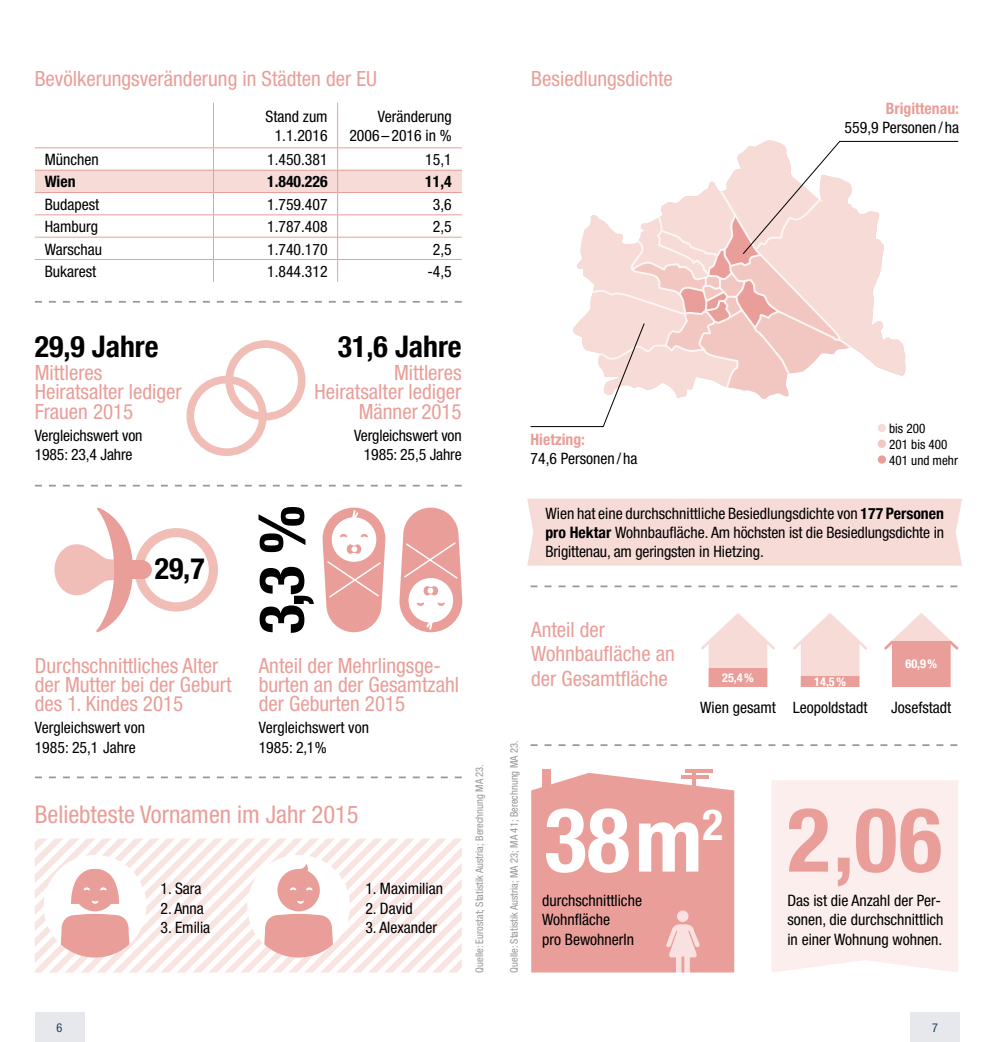
<style>
.page{position:relative;width:993px;height:1042px;background:#fff}
.page>*{position:absolute;margin:0;border:0;box-sizing:border-box;transform-origin:0 0}
.t1{font:700 condensed 89.25px "Helvetica Neue";color:#fff}
.t2{font:700 condensed 89.25px "Helvetica Neue";color:#e99e99}
.t3{font:700 condensed 62.3px "Helvetica Neue";color:#000}
.t4{font:700 condensed 29.75px "Helvetica Neue";color:#000}
.t5{font:condensed 24.5px "Helvetica Neue";color:#e99e99}
.t6{font:condensed 21px/19.2px "Helvetica Neue";color:#e99e99}
.t7{font:condensed 15.75px/19.2px "Helvetica Neue";color:#000}
.t8{font:700 condensed 15.75px "Helvetica Neue";color:#000}
.t9{font:condensed 13.12px/15.8px "Helvetica Neue";color:#000}
.t10{font:700 condensed 12.25px "Helvetica Neue";color:#fff}
.t11{font:condensed 12.25px "Helvetica Neue";color:#293f52}
.t12{font:condensed 10.5px "Helvetica Neue";color:#97979c}
.s1{font-weight:700;color:#e99e99}
.s2{font-weight:700}
</style>
<div class="page">
<div style="left:35px;top:1012px;width:49px;height:30px;background:#e6e8ec"></div>
<div style="left:910px;top:1012px;width:49px;height:30px;background:#e6e8ec"></div>
<div style="left:527px;top:499px;width:434px;height:67px;background:#f6dbd7"></div>
<hr style="left:685px;top:769px;width:27px;height:4px;background:#e99e99">
<div style="left:542px;top:769px;width:9px;height:28px;background:#e99e99"></div>
<svg style="left:530px;top:585px;width:427px;height:2px"></svg>
<svg style="left:530px;top:744px;width:427px;height:2px"></svg>
<div style="left:772px;top:780px;width:185px;height:192px;background:#fbeeec"></div>
<svg style="left:793px;top:613px;width:73px;height:64px"></svg>
<div style="left:795px;top:677px;width:69px;height:10px;background:#e99e99"></div>
<svg style="left:701px;top:613px;width:73px;height:55px"></svg>
<div style="left:703px;top:668px;width:69px;height:19px;background:#e99e99"></div>
<svg style="left:890px;top:613px;width:62px;height:29px"></svg>
<svg style="left:884px;top:642px;width:74px;height:45px;fill:#e99e99"></svg>
<svg style="left:531px;top:773px;width:203px;height:200px;background:#eaa39f"></svg>
<svg style="left:530px;top:141px;width:428px;height:286px"></svg>
<div style="left:35px;top:170px;width:426px;height:23px;background:#f6dbd7"></div>
<hr style="left:35px;top:148px;width:178px;height:1px;background:#e99e99">
<hr style="left:35px;top:170px;width:178px;height:1px;background:#e99e99">
<hr style="left:35px;top:259px;width:178px;height:1px;background:#e99e99">
<hr style="left:213px;top:103px;width:1px;height:45px;background:#e99e99">
<hr style="left:337px;top:103px;width:1px;height:45px;background:#e99e99">
<hr style="left:213px;top:148px;width:124px;height:1px;background:#e99e99">
<hr style="left:337px;top:148px;width:124px;height:1px;background:#e99e99">
<hr style="left:213px;top:170px;width:124px;height:1px;background:#e99e99">
<hr style="left:337px;top:170px;width:124px;height:1px;background:#e99e99">
<hr style="left:213px;top:259px;width:124px;height:1px;background:#e99e99">
<hr style="left:337px;top:259px;width:124px;height:1px;background:#e99e99">
<hr style="left:35px;top:192px;width:178px;height:1px;background:#e99e99">
<hr style="left:35px;top:214px;width:178px;height:1px;background:#e99e99">
<svg style="left:213px;top:149px;width:1px;height:133px"></svg>
<svg style="left:337px;top:148px;width:1px;height:134px"></svg>
<hr style="left:213px;top:192px;width:124px;height:1px;background:#e99e99">
<hr style="left:337px;top:192px;width:124px;height:1px;background:#e99e99">
<hr style="left:213px;top:214px;width:124px;height:1px;background:#e99e99">
<hr style="left:337px;top:214px;width:124px;height:1px;background:#e99e99">
<hr style="left:35px;top:237px;width:178px;height:1px;background:#e99e99">
<hr style="left:213px;top:237px;width:124px;height:1px;background:#e99e99">
<hr style="left:337px;top:237px;width:124px;height:1px;background:#e99e99">
<svg style="left:35px;top:776px;width:426px;height:2px"></svg>
<svg style="left:35px;top:485px;width:426px;height:1px"></svg>
<svg style="left:35px;top:301px;width:426px;height:2px"></svg>
<div style="left:134px;top:528px;width:84px;height:83px;background:#f0bdb7;border-radius:50%"></div>
<div style="left:144px;top:537px;width:65px;height:65px;background:#fff;border-radius:50%"></div>
<svg style="left:54px;top:507px;width:79px;height:126px"></svg>
<div style="left:126px;top:560px;width:16px;height:19px;background:#e99e99"></div>
<div style="left:133px;top:560px;width:19px;height:19px;background:#e99e99;border-radius:50%"></div>
<div style="left:186px;top:376px;width:81px;height:80px;border:8px solid #f0bdb7;border-radius:50%"></div>
<div style="left:225px;top:340px;width:80px;height:80px;border:8px solid #f0bdb7;border-radius:50%"></div>
<svg style="left:322px;top:507px;width:63px;height:125px"></svg>
<svg style="left:399px;top:507px;width:63px;height:125px"></svg>
<svg style="left:35px;top:838px;width:426px;height:134px"></svg>
<div style="left:877px;top:424px;width:8px;height:8px;background:#f6dbd7;border-radius:50%"></div>
<div style="left:877px;top:440px;width:8px;height:8px;background:#f2c7c2;border-radius:50%"></div>
<div style="left:877px;top:455px;width:8px;height:9px;background:#e99e99;border-radius:50%"></div>
<p class="t6" style="left:35px;top:69px;width:344px">Bevölkerungsveränderung in Städten der EU</p>
<p class="t7" style="left:265px;top:107px;width:64px;text-align:center">Stand zum<br>1.1.2016</p>
<p class="t7" style="left:349px;top:107px;width:104px;text-align:right">Veränderung<br>2006 – 2016 in %</p>
<p class="t7" style="left:45px;top:150px;width:55px">München</p>
<p class="t7" style="left:267px;top:150px;width:62px">1.450.381</p>
<p class="t7" style="left:425px;top:150px;width:28px">15,1</p>
<p class="t8" style="left:45px;top:172px;width:32px">Wien</p>
<p class="t8" style="left:267px;top:172px;width:62px">1.840.226</p>
<p class="t8" style="left:425px;top:172px;width:28px">11,4</p>
<p class="t7" style="left:45px;top:195px;width:56px">Budapest</p>
<p class="t7" style="left:267px;top:195px;width:62px">1.759.407</p>
<p class="t7" style="left:433px;top:195px;width:20px">3,6</p>
<p class="t7" style="left:45px;top:217px;width:55px">Hamburg</p>
<p class="t7" style="left:267px;top:217px;width:62px">1.787.408</p>
<p class="t7" style="left:433px;top:217px;width:20px">2,5</p>
<p class="t7" style="left:45px;top:239px;width:59px">Warschau</p>
<p class="t7" style="left:267px;top:239px;width:62px">1.740.170</p>
<p class="t7" style="left:433px;top:239px;width:20px">2,5</p>
<p class="t7" style="left:45px;top:261px;width:53px">Bukarest</p>
<p class="t7" style="left:267px;top:261px;width:62px">1.844.312</p>
<p class="t7" style="left:427px;top:261px;width:26px">-4,5</p>
<p class="t4" style="left:35px;top:322px;width:125px">29,9 Jahre</p>
<p class="t4" style="left:338px;top:322px;width:125px">31,6 Jahre</p>
<p class="t6" style="left:35px;top:363px;width:148px">Mittleres<br>Heiratsalter lediger<br>Frauen 2015</p>
<p class="t6" style="left:314px;top:363px;width:149px;text-align:right">Mittleres<br>Heiratsalter lediger<br>Männer 2015</p>
<p class="t7" style="left:35px;top:426px;width:109px">Vergleichswert von<br>1985: 23,4 Jahre</p>
<p class="t7" style="left:354px;top:426px;width:109px;text-align:right">Vergleichswert von<br>1985: 25,5 Jahre</p>
<p class="t4" style="left:155px;top:543px;width:51px">29,7</p>
<p class="t6" style="left:35px;top:655px;width:198px">Durchschnittliches Alter der Mutter bei der Geburt des 1. Kindes 2015</p>
<p class="t7" style="left:35px;top:718px;width:112px">Vergleichswert von<br>1985: 25,1 Jahre</p>
<p class="t3" style="left:230px;top:634px;width:130px;rotate:-90deg">3,3 %</p>
<p class="t6" style="left:259px;top:655px;width:202px">Anteil der Mehrlingsge&shy;burten an der Gesamtzahl der Geburten 2015</p>
<p class="t7" style="left:259px;top:718px;width:112px">Vergleichswert von<br>1985: 2,1 %</p>
<p class="t5" style="left:35px;top:800px;width:325px">Beliebteste Vornamen im Jahr 2015</p>
<p class="t7" style="left:160px;top:879px;width:43px">1. Sara</p>
<p class="t7" style="left:160px;top:898px;width:45px">2. Anna</p>
<p class="t7" style="left:160px;top:917px;width:51px">3. Emilia</p>
<p class="t7" style="left:365px;top:879px;width:79px">1. Maximilian</p>
<p class="t7" style="left:365px;top:898px;width:49px">2. David</p>
<p class="t7" style="left:365px;top:917px;width:73px">3. Alexander</p>
<p class="t12" style="left:473px;top:972px;width:210px;rotate:-90deg">Quelle: Eurostat; Statistik Austria; Berechnung MA 23.</p>
<p class="t6" style="left:531px;top:69px;width:143px">Besiedlungsdichte</p>
<p class="t7" style="left:844px;top:99px;width:116px;text-align:right"><span class="s1">Brigittenau:<br></span>559,9 Personen / ha</p>
<p class="t7" style="left:530px;top:430px;width:108px"><span class="s1">Hietzing:<br></span>74,6 Personen / ha</p>
<p class="t9" style="left:888px;top:420px;width:70px">bis 200<br>201 bis 400<br>401 und mehr</p>
<p class="t7" style="left:545px;top:504px;width:400px;text-align:justify">Wien hat eine durchschnittliche Besiedlungsdichte von <span class="s2">177 Personen pro Hektar</span> Wohnbaufläche. Am höchsten ist die Besiedlungsdichte in Brigittenau, am geringsten in Hietzing.</p>
<p class="t12" style="left:508px;top:972px;width:234px;rotate:-90deg">Quelle: Statistik Austria; MA 23; MA 41; Berechnung MA 23.</p>
<p class="t6" style="left:531px;top:617px;width:145px;line-height:24.5px">Anteil der<br>Wohnbaufläche an der Gesamtfläche</p>
<p class="t10" style="left:722px;top:667px;width:33px">25,4%</p>
<p class="t7" style="left:699px;top:698px;width:77px">Wien gesamt</p>
<p class="t1" style="left:544px;top:786px;width:180px">38m<sup>2</sup></p>
<p class="t7" style="left:542px;top:891px;width:101px">durchschnittliche<br>Wohnfläche<br>pro BewohnerIn</p>
<p class="t10" style="left:814px;top:671px;width:33px">14,5%</p>
<p class="t7" style="left:792px;top:698px;width:76px">Leopoldstadt</p>
<p class="t10" style="left:905px;top:653px;width:33px">60,9%</p>
<p class="t7" style="left:890px;top:698px;width:62px">Josefstadt</p>
<p class="t2" style="left:787px;top:786px;width:156px">2,06</p>
<p class="t7" style="left:787px;top:891px;width:157px">Das ist die Anzahl der Per&shy;sonen, die durchschnittlich in einer Wohnung wohnen.</p>
<p class="t11" style="left:57px;top:1020px;width:7px">6</p>
<p class="t11" style="left:931px;top:1020px;width:7px">7</p>
</div>
